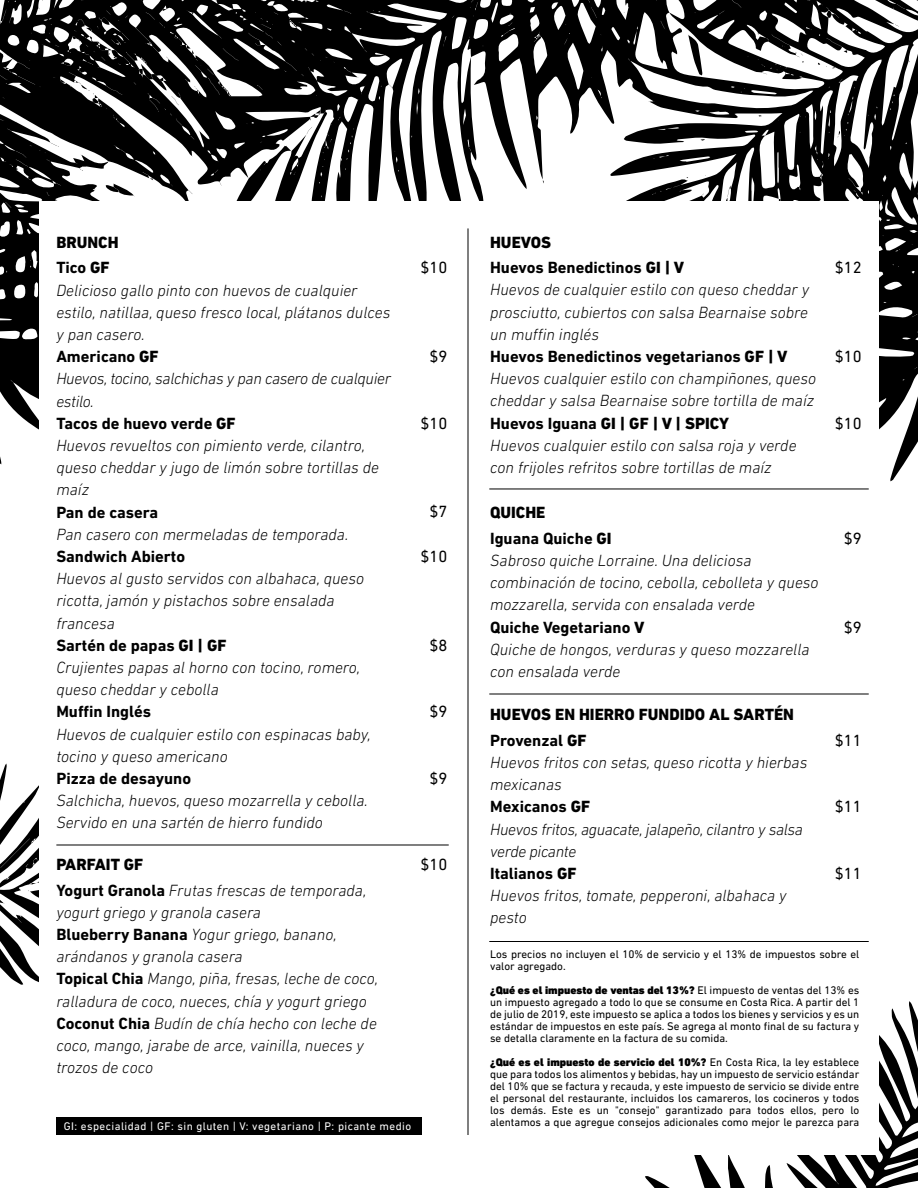
<style>
.page{position:relative;width:918px;height:1188px;background:#fff}
.page>*{position:absolute;margin:0;border:0;box-sizing:border-box;transform-origin:0 0}
.t1{font:italic 300 16.5px/22.2px "DIN Next LT Pro";color:#000}
.t2{font:700 16.5px/25.3px "DIN Next LT Pro";color:#000}
.t3{font:800 16.5px/25.3px "DIN Next LT Pro";color:#000}
.t4{font:16.5px "DIN Next LT Pro";color:#000}
.t5{font:11.25px/12px "DIN Next LT Pro";color:#000;text-align:justify}
.t6{font:11.25px "DIN Next LT Pro";letter-spacing:.04em;color:#fff}
.s1{font-weight:700}
.s2{font-weight:700;font-style:normal}
.s3{font-weight:800;font-style:normal}
.s4{font-weight:800}
.s5{font-weight:900}
</style>
<div class="page">
<svg style="left:0;top:0;width:918px;height:481px;fill:#000"></svg>
<svg style="left:0;top:103px;width:135px;height:330px;fill:#000"></svg>
<svg style="left:0;top:372px;width:1px;height:92px"></svg>
<svg style="left:60px;top:79px;width:6px;height:4px"></svg>
<svg style="left:727px;top:186px;width:4px;height:11px"></svg>
<svg style="left:55px;top:199px;width:9px;height:2px"></svg>
<svg style="left:79px;top:166px;width:7px;height:5px"></svg>
<svg style="left:189px;top:190px;width:4px;height:5px"></svg>
<svg style="left:106px;top:183px;width:29px;height:13px"></svg>
<svg style="left:149px;top:178px;width:5px;height:3px"></svg>
<svg style="left:645px;top:1001px;width:273px;height:187px"></svg>
<svg style="left:664px;top:200px;width:28px;height:1px"></svg>
<svg style="left:0;top:764px;width:39px;height:221px"></svg>
<svg style="left:389px;top:84px;width:3px;height:4px"></svg>
<svg style="left:50px;top:143px;width:9px;height:4px"></svg>
<svg style="left:688px;top:34px;width:14px;height:41px"></svg>
<svg style="left:762px;top:72px;width:6px;height:3px"></svg>
<svg style="left:791px;top:48px;width:13px;height:15px"></svg>
<svg style="left:826px;top:66px;width:13px;height:4px"></svg>
<svg style="left:187px;top:45px;width:9px;height:10px"></svg>
<svg style="left:220px;top:81px;width:12px;height:15px"></svg>
<svg style="left:838px;top:131px;width:2px;height:6px"></svg>
<svg style="left:195px;top:86px;width:4px;height:5px"></svg>
<svg style="left:137px;top:57px;width:43px;height:49px"></svg>
<svg style="left:290px;top:21px;width:7px;height:7px"></svg>
<svg style="left:825px;top:11px;width:9px;height:8px"></svg>
<svg style="left:74px;top:79px;width:28px;height:28px"></svg>
<svg style="left:64px;top:12px;width:60px;height:54px"></svg>
<svg style="left:229px;top:110px;width:100px;height:91px"></svg>
<div style="left:39px;top:201px;width:840px;height:954px;background:#fff"></div>
<hr style="left:468px;top:228px;width:1px;height:907px;background:#000">
<hr style="left:489px;top:489px;width:380px;height:1px;background:#000">
<hr style="left:489px;top:694px;width:380px;height:1px;background:#000">
<hr style="left:489px;top:941px;width:380px;height:1px;background:#000">
<hr style="left:56px;top:845px;width:393px;height:1px;background:#000">
<div style="left:56px;top:1117px;width:365px;height:18px;background:#000"></div>
<p class="t3" style="left:56px;top:230px;width:64px">BRUNCH<br><span class="s1">Tico</span> GF</p>
<p class="t1" style="left:56px;top:279px;width:336px">Delicioso gallo pinto con huevos de cualquier estilo, natillaa, queso fresco local, plátanos dulces y pan casero.<br><span class="s2">Americano</span> <span class="s3">GF<br></span>Huevos, tocino, salchichas y pan casero de cualquier estilo.<br><span class="s2">Tacos de huevo verde</span> <span class="s3">GF<br></span>Huevos revueltos con pimiento verde, cilantro, queso cheddar y jugo de limón sobre tortillas de maíz</p>
<p class="t2" style="left:56px;top:499px;width:103px">Pan de casera</p>
<p class="t1" style="left:56px;top:523px;width:294px">Pan casero con mermeladas de temporada.</p>
<p class="t2" style="left:56px;top:544px;width:130px">Sandwich Abierto</p>
<p class="t1" style="left:56px;top:567px;width:309px">Huevos al gusto servidos con albahaca, queso ricotta, jamón y pistachos sobre ensalada francesa<br><span class="s2">Sartén de papas</span> <span class="s3">GI | GF<br></span>Crujientes papas al horno con tocino, romero, queso cheddar y cebolla</p>
<p class="t2" style="left:56px;top:699px;width:96px">Muffin Inglés</p>
<p class="t1" style="left:56px;top:723px;width:316px">Huevos de cualquier estilo con espinacas baby, tocino y queso americano</p>
<p class="t2" style="left:56px;top:766px;width:136px">Pizza de desayuno</p>
<p class="t1" style="left:56px;top:789px;width:313px">Salchicha, huevos, queso mozarrella y cebolla.<br>Servido en una sartén de hierro fundido</p>
<p class="t4" style="left:421px;top:258px;width:28px">$10</p>
<p class="t4" style="left:429px;top:347px;width:19px">$9</p>
<p class="t4" style="left:421px;top:414px;width:28px">$10</p>
<p class="t4" style="left:429px;top:502px;width:19px">$7</p>
<p class="t4" style="left:421px;top:547px;width:28px">$10</p>
<p class="t4" style="left:429px;top:636px;width:19px">$8</p>
<p class="t4" style="left:429px;top:702px;width:19px">$9</p>
<p class="t4" style="left:429px;top:769px;width:19px">$9</p>
<p class="t3" style="left:56px;top:852px;width:88px">PARFAIT GF</p>
<p class="t4" style="left:421px;top:855px;width:28px">$10</p>
<p class="t1" style="left:56px;top:879px;width:324px"><span class="s2">Yogurt Granola</span> Frutas frescas de temporada, yogurt griego y granola casera<br><span class="s2">Blueberry Banana</span> Yogur griego, banano, arándanos y granola casera<br><span class="s2">Topical Chia</span> Mango, piña, fresas, leche de coco, ralladura de coco, nueces, chía y yogurt griego <span class="s2">Coconut Chia</span> Budín de chía hecho con leche de coco, mango, jarabe de arce, vainilla, nueces y trozos de coco</p>
<p class="t6" style="left:64px;top:1119px;width:349px">GI: especialidad | GF: sin gluten | V: vegetariano | P: picante medio</p>
<p class="t2" style="left:490px;top:229px;width:196px"><span class="s4">HUEVOS<br></span>Huevos Benedictinos <span class="s4">GI | V</span></p>
<p class="t1" style="left:490px;top:279px;width:327px">Huevos de cualquier estilo con queso cheddar y prosciutto, cubiertos con salsa Bearnaise sobre un muffin inglés<br><span class="s2">Huevos Benedictinos vegetarianos</span> <span class="s3">GF | V </span>Huevos cualquier estilo con champiñones, queso cheddar y salsa Bearnaise sobre tortilla de maíz <span class="s2">Huevos Iguana</span> <span class="s3">GI | GF | V | SPICY<br></span>Huevos cualquier estilo con salsa roja y verde con frijoles refritos sobre tortillas de maíz</p>
<p class="t2" style="left:490px;top:500px;width:123px"><span class="s4">QUICHE<br></span>Iguana Quiche <span class="s4">GI</span></p>
<p class="t1" style="left:490px;top:549px;width:330px">Sabroso quiche Lorraine. Una deliciosa combinación de tocino, cebolla, cebolleta y queso mozzarella, servida con ensalada verde<br><span class="s2">Quiche Vegetariano</span> <span class="s3">V<br></span>Quiche de hongos, verduras y queso mozzarella con ensalada verde</p>
<p class="t3" style="left:490px;top:702px;width:305px">HUEVOS EN HIERRO FUNDIDO AL SARTÉN<br><span class="s1">Provenzal</span> GF</p>
<p class="t1" style="left:490px;top:751px;width:319px">Huevos fritos con setas, queso ricotta y hierbas mexicanas<br><span class="s2">Mexicanos</span> <span class="s3">GF<br></span>Huevos fritos, aguacate, jalapeño, cilantro y salsa verde picante<br><span class="s2">Italianos</span> <span class="s3">GF<br></span>Huevos fritos, tomate, pepperoni, albahaca y pesto</p>
<p class="t4" style="left:835px;top:258px;width:28px">$12</p>
<p class="t4" style="left:835px;top:347px;width:28px">$10</p>
<p class="t4" style="left:835px;top:413px;width:28px">$10</p>
<p class="t4" style="left:844px;top:529px;width:19px">$9</p>
<p class="t4" style="left:844px;top:618px;width:19px">$9</p>
<p class="t4" style="left:835px;top:731px;width:28px">$11</p>
<p class="t4" style="left:835px;top:797px;width:28px">$11</p>
<p class="t4" style="left:835px;top:864px;width:28px">$11</p>
<p class="t5" style="left:490px;top:948px;width:371px">Los precios no incluyen el 10% de servicio y el 13% de impuestos sobre el valor agregado.</p>
<p class="t5" style="left:490px;top:984px;width:371px"><span class="s5">¿Qué es el impuesto de ventas del 13%?</span> El impuesto de ventas del 13% es un impuesto agregado a todo lo que se consume en Costa Rica. A partir del 1 de julio de 2019, este impuesto se aplica a todos los bienes y servicios y es un estándar de impuestos en este país. Se agrega al monto final de su factura y se detalla claramente en la factura de su comida.</p>
<p class="t5" style="left:490px;top:1056px;width:371px"><span class="s5">¿Qué es el impuesto de servicio del 10%?</span> En Costa Rica, la ley establece que para todos los alimentos y bebidas, hay un impuesto de servicio estándar del 10% que se factura y recauda, y este impuesto de servicio se divide entre el personal del restaurante, incluidos los camareros, los cocineros y todos los demás. Este es un "consejo" garantizado para todos ellos, pero lo alentamos a que agregue consejos adicionales como mejor le parezca para</p>
</div>
